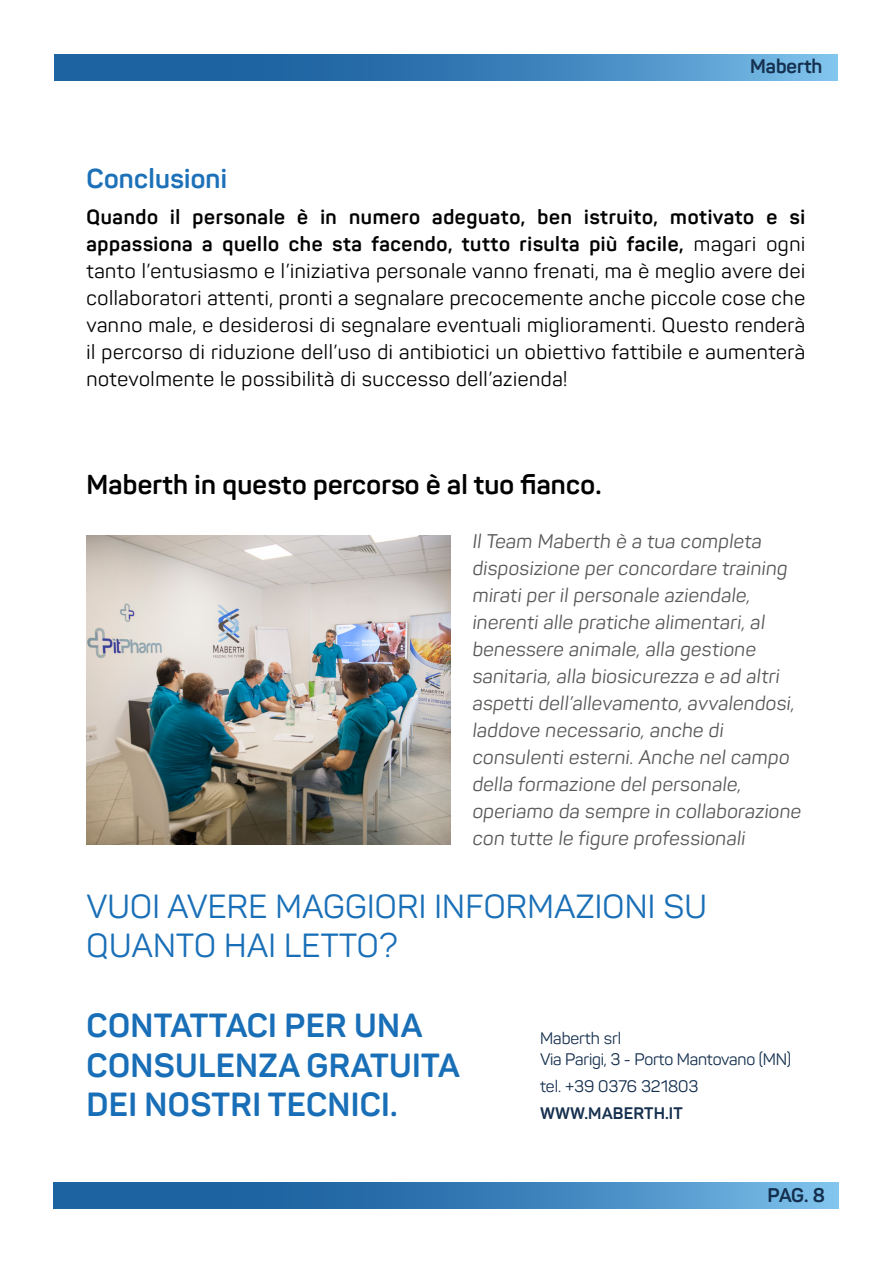
<style>
.page{position:relative;width:893px;height:1263px;background:#fff}
.page>*{position:absolute;margin:0;border:0;box-sizing:border-box;transform-origin:0 0}
.t1{font:700 33px/39.6px "Panton";letter-spacing:.01em;color:#196fb7}
.t2{font:33px/39.6px "Panton";letter-spacing:.01em;color:#196fb7}
.t3{font:700 27px "Panton";letter-spacing:.01em;color:#000}
.t4{font:700 27px "Panton";letter-spacing:.01em;color:#1d71b8}
.t5{font:20.25px/27px "Panton";letter-spacing:.03em;color:#000;text-align:justify}
.t6{font:19.5px/27px "Panton";color:#575756}
.t7{font:700 19.5px "Panton";color:#152f4e}
.t8{font:16.5px/21px "Panton";letter-spacing:-.01em;color:#152f4e}
.t9{font:700 16.5px "Panton";letter-spacing:.01em;color:#152f4e}
.s1{font-weight:700}
</style>
<div class="page">
<svg style="left:54px;top:54px;width:784px;height:26px;background:#3a7fb8"></svg>
<svg style="left:54px;top:1182px;width:785px;height:27px;background:#3a7fb8"></svg>
<img style="left:86px;top:536px;width:365px;height:309px">
<p class="t7" style="left:750px;top:55px;width:74px">Maberth</p>
<h2 class="t4" style="left:86px;top:162px;width:142px">Conclusioni</h2>
<p class="t5" style="left:86px;top:203px;width:720px"><span class="s1">Quando il personale è in numero adeguato, ben istruito, motivato e si appassiona a quello che sta facendo, tutto risulta più facile,</span> magari ogni tanto l’entusiasmo e l’iniziativa personale vanno frenati, ma è meglio avere dei collaboratori attenti, pronti a segnalare precocemente anche piccole cose che vanno male, e desiderosi di segnalare eventuali miglioramenti. Questo renderà il percorso di riduzione dell’uso di antibiotici un obiettivo fattibile e aumenterà notevolmente le possibilità di successo dell’azienda!</p>
<h2 class="t3" style="left:86px;top:468px;width:516px">Maberth in questo percorso è al tuo fianco.</h2>
<p class="t6" style="left:472px;top:527px;width:333px">Il Team Maberth è a tua completa disposizione per concordare training mirati per il personale aziendale, inerenti alle pratiche alimentari, al benessere animale, alla gestione sanitaria, alla biosicurezza e ad altri aspetti dell’allevamento, avvalendosi, laddove necessario, anche di consulenti esterni. Anche nel campo della formazione del personale, operiamo da sempre in collaborazione con tutte le figure professionali</p>
<h1 class="t2" style="left:87px;top:886px;width:622px">VUOI AVERE MAGGIORI INFORMAZIONI SU<br>QUANTO HAI LETTO?</h1>
<h1 class="t1" style="left:87px;top:1005px;width:374px">CONTATTACI PER UNA<br>CONSULENZA GRATUITA<br>DEI NOSTRI TECNICI.</h1>
<p class="t8" style="left:540px;top:1028px;width:253px">Maberth srl<br>Via Parigi, 3 - Porto Mantovano (MN)</p>
<p class="t8" style="left:540px;top:1076px;width:160px">tel. +39 0376 321803</p>
<p class="t9" style="left:540px;top:1103px;width:144px">WWW.MABERTH.IT</p>
<p class="t7" style="left:768px;top:1183px;width:59px">PAG. 8</p>
</div>
